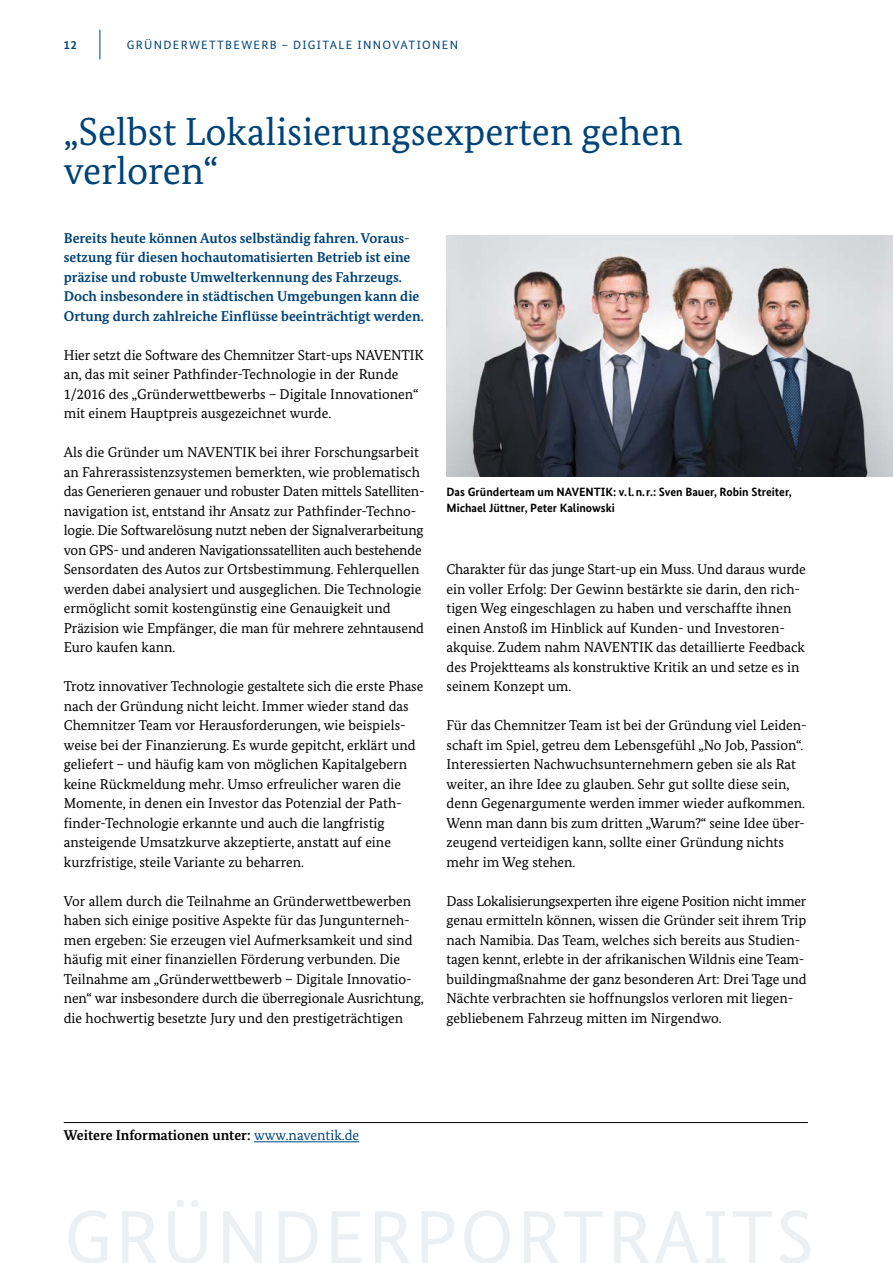
<style>
.page{position:relative;width:893px;height:1263px;background:#fff}
.page>*{position:absolute;margin:0;border:0;box-sizing:border-box;transform-origin:0 0}
.t1{font:39px/39px "Bundes Serif";color:#004377}
.t2{font:14.25px/19.5px "Bundes Serif";color:#000}
.t3{font:700 14.25px/19.5px "Bundes Serif";color:#004377}
.t4{font:700 14.25px "Bundes Serif";color:#000}
.t5{font:700 12px/15.8px "Bundes Sans";color:#000}
.t6{font:12px "Bundes Sans";letter-spacing:.11em;color:#004377}
.t7{font:700 12px "Bundes Sans";color:#004377}
.s1{font-weight:400;color:#004377}
</style>
<div class="page">
<hr style="left:100px;top:30px;width:1px;height:30px;background:#004377">
<img style="left:446px;top:235px;width:447px;height:242px">
<hr style="left:64px;top:1122px;width:744px;height:1px;background:#000">
<hr style="left:254px;top:1141px;width:105px;height:1px;background:#004377">
<p class="t7" style="left:64px;top:37px;width:15px">12</p>
<p class="t6" style="left:127px;top:37px;width:333px">GRÜNDERWETTBEWERB – DIGITALE INNOVATIONEN</p>
<h2 class="t1" style="left:64px;top:112px;width:620px">„Selbst Lokalisierungsexperten gehen verloren“</h2>
<p class="t3" style="left:64px;top:228px;width:360px">Bereits heute können Autos selbständig fahren. Voraus&shy;setzung für diesen hochautomatisierten Betrieb ist eine präzise und robuste Umwelterkennung des Fahrzeugs.<br>Doch insbesondere in städtischen Umgebungen kann die Ortung durch zahlreiche Einflüsse beeinträchtigt werden.</p>
<p class="t2" style="left:64px;top:345px;width:361px">Hier setzt die Software des Chemnitzer Start-ups NAVENTIK an, das mit seiner Pathfinder-Technologie in der Runde 1/2016 des „Gründerwettbewerbs – Digitale Innovationen“ mit einem Hauptpreis ausgezeichnet wurde.</p>
<p class="t2" style="left:64px;top:443px;width:362px">Als die Gründer um NAVENTIK bei ihrer Forschungsarbeit an Fahrerassistenzsystemen bemerkten, wie problematisch das Generieren genauer und robuster Daten mittels Satelliten&shy;navigation ist, entstand ihr Ansatz zur Pathfinder-Techno&shy;logie. Die Softwarelösung nutzt neben der Signalverarbeitung von GPS- und anderen Navigationssatelliten auch bestehende Sensordaten des Autos zur Ortsbestimmung. Fehlerquellen werden dabei analysiert und ausgeglichen. Die Technologie ermöglicht somit kostengünstig eine Genauigkeit und Präzision wie Empfänger, die man für mehrere zehntausend Euro kaufen kann.</p>
<p class="t2" style="left:64px;top:677px;width:361px">Trotz innovativer Technologie gestaltete sich die erste Phase nach der Gründung nicht leicht. Immer wieder stand das Chemnitzer Team vor Herausforderungen, wie beispiels&shy;weise bei der Finanzierung. Es wurde gepitcht, erklärt und geliefert – und häufig kam von möglichen Kapitalgebern keine Rückmeldung mehr. Umso erfreulicher waren die Momente, in denen ein Investor das Potenzial der Path&shy;finder-Technologie erkannte und auch die langfristig ansteigende Umsatzkurve akzeptierte, anstatt auf eine kurzfristige, steile Variante zu beharren.</p>
<p class="t2" style="left:64px;top:891px;width:361px">Vor allem durch die Teilnahme an Gründerwettbewerben haben sich einige positive Aspekte für das Jungunterneh&shy;men ergeben: Sie erzeugen viel Aufmerksamkeit und sind häufig mit einer finanziellen Förderung verbunden. Die Teilnahme am „Gründerwettbewerb – Digitale Innovatio&shy;nen“ war insbesondere durch die überregionale Ausrichtung, die hochwertig besetzte Jury und den prestigeträchtigen</p>
<p class="t5" style="left:446px;top:484px;width:347px">Das Gründerteam um NAVENTIK: v.l.n.r.: Sven Bauer, Robin Streiter,<br>Michael Jüttner, Peter Kalinowski</p>
<p class="t2" style="left:446px;top:560px;width:361px">Charakter für das junge Start-up ein Muss. Und daraus wurde ein voller Erfolg: Der Gewinn bestärkte sie darin, den rich&shy;tigen Weg eingeschlagen zu haben und verschaffte ihnen einen Anstoß im Hinblick auf Kunden- und Investoren&shy;akquise. Zudem nahm NAVENTIK das detaillierte Feedback des Projektteams als konstruktive Kritik an und setze es in seinem Konzept um.</p>
<p class="t2" style="left:446px;top:716px;width:362px">Für das Chemnitzer Team ist bei der Gründung viel Leiden&shy;schaft im Spiel, getreu dem Lebensgefühl „No Job, Passion“.<br>Interessierten Nachwuchsunternehmern geben sie als Rat weiter, an ihre Idee zu glauben. Sehr gut sollte diese sein, denn Gegenargumente werden immer wieder aufkommen.<br>Wenn man dann bis zum dritten „Warum?“ seine Idee über&shy;zeugend verteidigen kann, sollte einer Gründung nichts mehr im Weg stehen.</p>
<p class="t2" style="left:446px;top:891px;width:362px">Dass Lokalisierungsexperten ihre eigene Position nicht immer genau ermitteln können, wissen die Gründer seit ihrem Trip nach Namibia. Das Team, welches sich bereits aus Studien&shy;tagen kennt, erlebte in der afrikanischen Wildnis eine Team&shy;buildingmaßnahme der ganz besonderen Art: Drei Tage und Nächte verbrachten sie hoffnungslos verloren mit liegen&shy;gebliebenem Fahrzeug mitten im Nirgendwo.</p>
<p class="t4" style="left:64px;top:1126px;width:297px">Weitere Informationen unter: <span class="s1">www.naventik.de</span></p>
</div>
